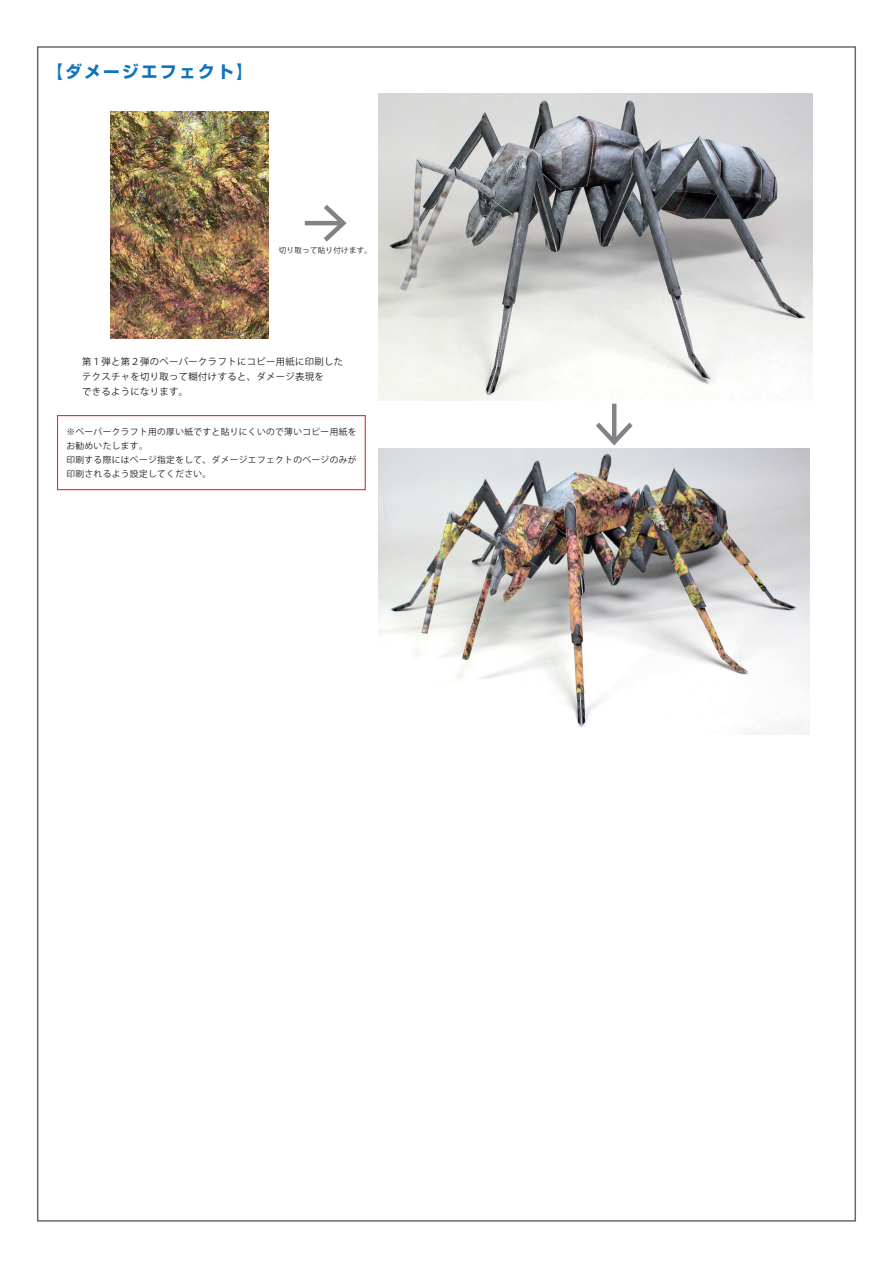
<style>
.page{position:relative;width:893px;height:1263px;background:#fff}
.page>*{position:absolute;margin:0;border:0;box-sizing:border-box;transform-origin:0 0}
.t1{font:700 16.65px "Shin Go Pro";letter-spacing:.14em;color:#1074bc}
.t2{font:9.3px/14.9px "Koz Go Pro";letter-spacing:.04em;color:#231f20}
.t3{font:8.7px/14px "Koz Go Pro";letter-spacing:.04em;color:#231f20}
.t4{font:7.5px "Koz Go Pro";letter-spacing:.04em;color:#231f20}
</style>
<div class="page">
<img style="left:379px;top:94px;width:433px;height:307px">
<img style="left:378px;top:448px;width:432px;height:287px">
<img style="left:110px;top:112px;width:159px;height:226px">
<hr style="left:305px;top:221px;width:37px;height:4px;background:#808285">
<svg style="left:324px;top:205px;width:23px;height:37px"></svg>
<hr style="left:612px;top:404px;width:4px;height:37px;background:#808285">
<svg style="left:596px;top:423px;width:37px;height:22px"></svg>
<div style="left:57px;top:415px;width:309px;height:75px;border:1px solid #ee2928"></div>
<h1 class="t1" style="left:46px;top:58px;width:208px">【ダメージエフェクト】</h1>
<p class="t4" style="left:279px;top:245px;width:95px">切り取って貼り付けます。</p>
<p class="t2" style="left:82px;top:355px;width:262px">第１弾と第２弾のペーパークラフトにコピー用紙に印刷したテクスチャを切り取って糊付けすると、ダメージ表現を<br>できるようになります。</p>
<p class="t3" style="left:66px;top:425px;width:292px">※ペーパークラフト用の厚い紙ですと貼りにくいので薄いコピー用紙をお勧めいたします。<br>印刷する際にはページ指定をして、ダメージエフェクトのページのみが印刷されるよう設定してください。</p>
</div>
